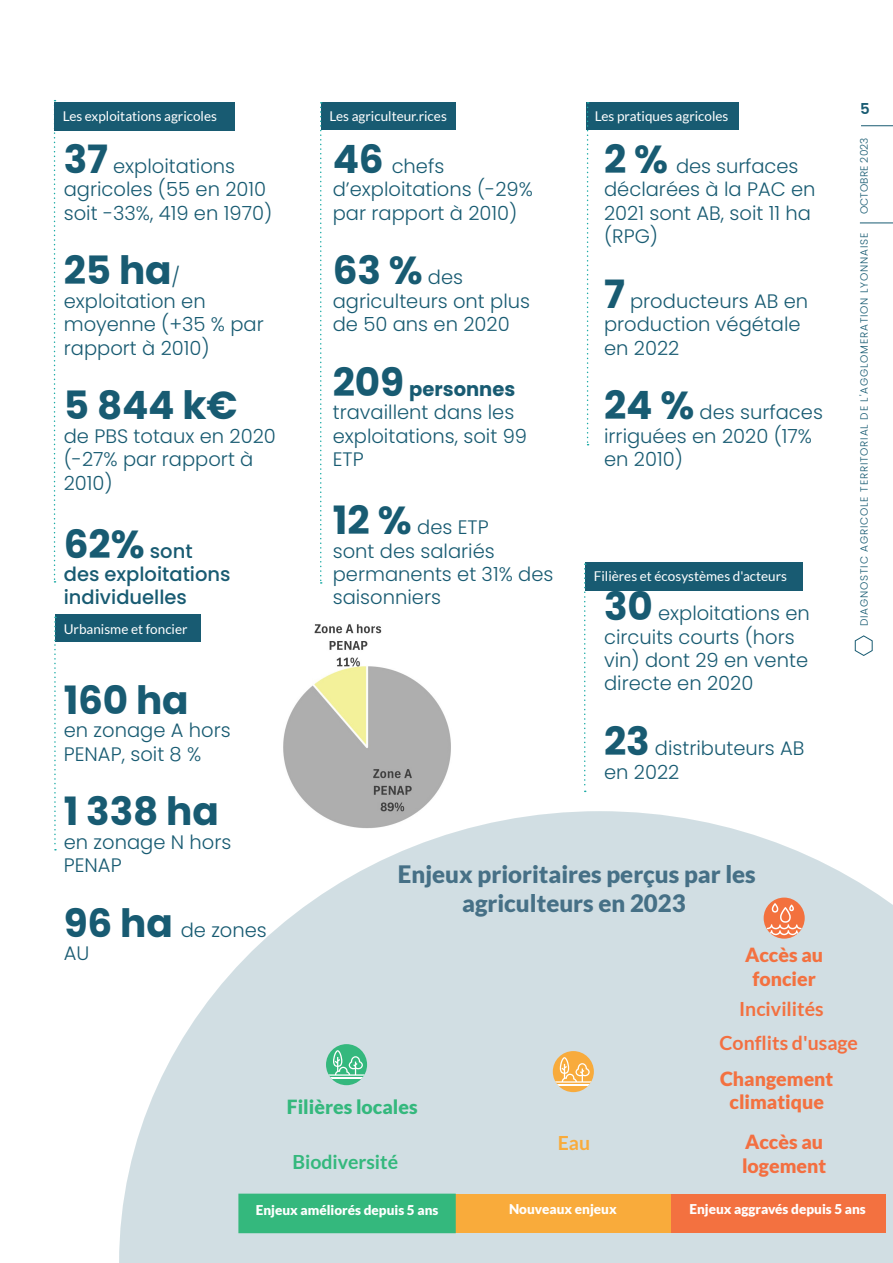
<style>
.page{position:relative;width:893px;height:1263px;background:#fff}
.page>*{position:absolute;margin:0;border:0;box-sizing:border-box;transform-origin:0 0}
.t1{font:700 39px "Poppins";letter-spacing:-.005em;color:#185b72}
.TEXTE{font:900 24px/28.8px "Lato";color:#467086;text-align:center}
.t2{font:300 19.5px/23.4px "Poppins";color:#185b72}
.t3{font:500 19.5px/23.4px "Poppins";color:#185b72}
.TEXTE-2{font:900 19.5px/23.4px "Lato";color:#f37140;text-align:center}
.TEXTE-3{font:900 19.5px "Lato";color:#34b87d}
.TEXTE-4{font:700 19.5px "Lato";color:#f36f41}
.TEXTE-5{font:900 19.5px "Lato";color:#f36f41}
.TEXTE-6{font:700 19.5px "Lato";color:#34b87d}
.TEXTE-7{font:700 19.5px "Lato";color:#f37140}
.TEXTE-8{font:700 19.5px "Lato";color:#f9ab3b}
.t4{font:600 15px "Poppins";color:#185b72}
.TEXTE-9{font:13.5px "Lato";color:#fff}
.TEXTE-10{font:900 13.5px "Lato";color:#fff}
.t5{font:300 10.5px "Poppins";letter-spacing:.08em;color:#185b72}
.t6{font:300 10.5px "Poppins";letter-spacing:.01em;color:#185b72}
.s1{font-weight:700;font-size:39px}
.s2{font-weight:300;font-size:19.5px}
.s3{font-weight:700}
</style>
<div class="page">
<svg style="left:119px;top:811px;width:774px;height:452px;fill:#d1dee3"></svg>
<svg style="left:54px;top:100px;width:2px;height:483px"></svg>
<div style="left:54px;top:102px;width:180px;height:29px;background:#185b72"></div>
<div style="left:55px;top:614px;width:146px;height:28px;background:#185b72"></div>
<div style="left:321px;top:102px;width:135px;height:28px;background:#185b72"></div>
<div style="left:586px;top:102px;width:153px;height:28px;background:#185b72"></div>
<svg style="left:320px;top:102px;width:2px;height:482px"></svg>
<svg style="left:587px;top:102px;width:2px;height:343px"></svg>
<svg style="left:54px;top:617px;width:2px;height:233px"></svg>
<div style="left:585px;top:562px;width:218px;height:28px;background:#185b72"></div>
<svg style="left:584px;top:563px;width:2px;height:229px"></svg>
<svg style="left:764px;top:897px;width:41px;height:42px"></svg>
<svg style="left:767px;top:903px;width:35px;height:32px"></svg>
<div style="left:553px;top:1051px;width:41px;height:41px;background:#f8ab3c;border-radius:50%"></div>
<hr style="left:553px;top:1085px;width:40px;height:1px;background:#fff">
<svg style="left:553px;top:1057px;width:40px;height:26px"></svg>
<div style="left:670px;top:1194px;width:216px;height:39px;background:#f37140"></div>
<div style="left:455px;top:1194px;width:216px;height:39px;background:#f9ab3b"></div>
<div style="left:239px;top:1194px;width:216px;height:38px;background:#34b87d"></div>
<div style="left:238px;top:1193px;width:218px;height:40px;border:2px solid #34b87d"></div>
<div style="left:326px;top:1044px;width:41px;height:41px;background:#34b87d;border-radius:50%"></div>
<hr style="left:327px;top:1078px;width:39px;height:1px;background:#fff">
<svg style="left:327px;top:1050px;width:39px;height:26px"></svg>
<img style="left:261px;top:624px;width:195px;height:204px">
<svg style="left:854px;top:635px;width:19px;height:21px"></svg>
<hr style="left:860px;top:223px;width:33px;height:1px;background:#185b72">
<hr style="left:861px;top:125px;width:32px;height:1px;background:#185b72">
<p class="TEXTE-9" style="left:63px;top:109px;width:156px">Les exploitations agricoles</p>
<p class="t2" style="left:64px;top:154px;width:210px"><span class="s1">37</span> exploitations agricoles (55 en 2010 soit -33%, 419 en 1970)</p>
<p class="t1" style="left:64px;top:248px;width:118px">25 ha<span class="s2">/</span></p>
<p class="t2" style="left:64px;top:289px;width:201px">exploitation en moyenne (+35 % par rapport à 2010)</p>
<p class="t1" style="left:64px;top:383px;width:175px">5 844 k€</p>
<p class="t2" style="left:64px;top:424px;width:214px">de PBS totaux en 2020 (-27% par rapport à<br>2010)</p>
<p class="t3" style="left:64px;top:539px;width:168px"><span class="s1">62%</span> sont des exploitations individuelles</p>
<p class="TEXTE-9" style="left:64px;top:621px;width:125px">Urbanisme et foncier</p>
<p class="t1" style="left:64px;top:677px;width:126px">160 ha</p>
<p class="t2" style="left:64px;top:719px;width:168px">en zonage A hors<br>PENAP, soit 8 %</p>
<p class="t1" style="left:64px;top:789px;width:157px">1 338 ha</p>
<p class="t2" style="left:64px;top:830px;width:169px">en zonage N hors<br>PENAP</p>
<p class="t2" style="left:64px;top:918px;width:205px"><span class="s1">96 ha</span> de zones<br>AU</p>
<p class="TEXTE-9" style="left:330px;top:109px;width:119px">Les agriculteur.rices</p>
<p class="t2" style="left:333px;top:154px;width:202px"><span class="s1">46</span> chefs d’exploitations (-29% par rapport à 2010)</p>
<p class="t1" style="left:333px;top:248px;width:132px">63 % <span class="s2">des</span></p>
<p class="t2" style="left:333px;top:289px;width:199px">agriculteurs ont plus de 50 ans en 2020</p>
<p class="t2" style="left:333px;top:377px;width:196px"><span class="s1">209</span> <span class="s3">personnes </span>travaillent dans les exploitations, soit 99<br>ETP</p>
<p class="t2" style="left:333px;top:516px;width:222px"><span class="s1">12 %</span> des ETP<br>sont des salariés permanents et 31% des saisonniers</p>
<p class="TEXTE-9" style="left:595px;top:109px;width:135px">Les pratiques agricoles</p>
<p class="t2" style="left:604px;top:154px;width:213px"><span class="s1">2 %</span> des surfaces déclarées à la PAC en<br>2021 sont AB, soit 11 ha (RPG)</p>
<p class="t2" style="left:604px;top:289px;width:206px"><span class="s1">7</span> producteurs AB en production végétale en 2022</p>
<p class="t2" style="left:604px;top:401px;width:220px"><span class="s1">24 %</span> des surfaces irriguées en 2020 (17% en 2010)</p>
<p class="TEXTE-9" style="left:594px;top:569px;width:195px">Filières et écosystèmes d'acteurs</p>
<p class="t2" style="left:604px;top:602px;width:207px"><span class="s1">30</span> exploitations en circuits courts (hors vin) dont 29 en vente directe en 2020</p>
<p class="t2" style="left:604px;top:737px;width:202px"><span class="s1">23</span> distributeurs AB en 2022</p>
<p class="TEXTE" style="left:398px;top:860px;width:359px">Enjeux prioritaires perçus par les agriculteurs en 2023</p>
<p class="TEXTE-2" style="left:745px;top:943px;width:80px">Accès au foncier</p>
<p class="TEXTE-7" style="left:739px;top:998px;width:86px">Incivilités</p>
<p class="t4" style="left:860px;top:100px;width:11px">5</p>
<p class="t6" style="left:858px;top:214px;width:78px;rotate:-90deg">OCTOBRE 2023</p>
<p class="t5" style="left:858px;top:626px;width:395px;rotate:-90deg">DIAGNOSTIC AGRICOLE TERRITORIAL DE L'AGGLOMERATION LYONNAISE</p>
<p class="TEXTE-3" style="left:287px;top:1095px;width:132px">Filières locales</p>
<p class="TEXTE-8" style="left:558px;top:1131px;width:34px">Eau</p>
<p class="TEXTE-4" style="left:719px;top:1031px;width:140px">Conflits d'usage</p>
<p class="TEXTE-2" style="left:720px;top:1067px;width:115px">Changement climatique</p>
<p class="TEXTE-5" style="left:745px;top:1130px;width:80px">Accès au</p>
<p class="TEXTE-6" style="left:292px;top:1150px;width:107px">Biodiversité</p>
<p class="TEXTE-5" style="left:742px;top:1154px;width:86px">logement</p>
<p class="TEXTE-10" style="left:509px;top:1201px;width:109px">Nouveaux enjeux</p>
<p class="TEXTE-10" style="left:689px;top:1201px;width:178px">Enjeux aggravés depuis 5 ans</p>
<p class="TEXTE-10" style="left:256px;top:1202px;width:184px">Enjeux améliorés depuis 5 ans</p>
</div>
